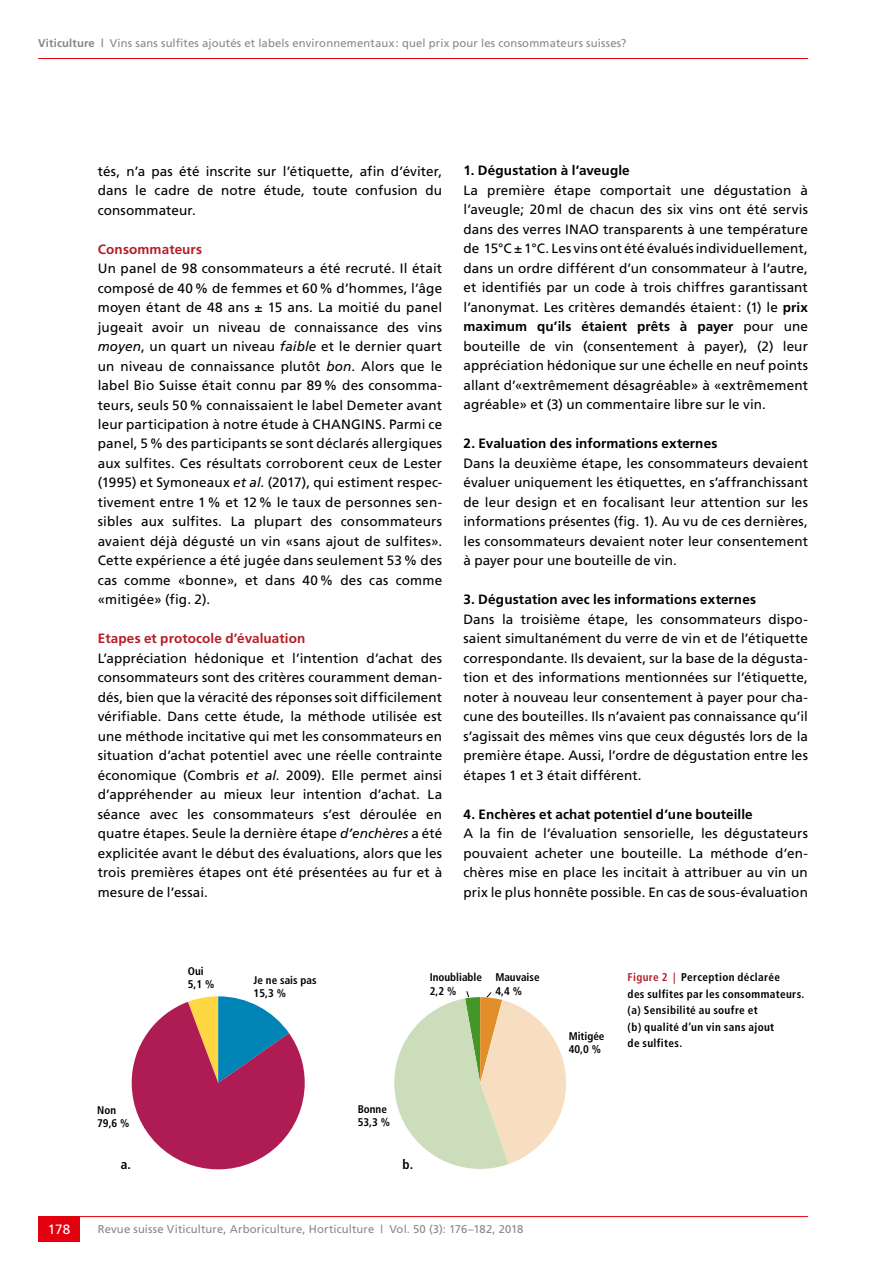
<style>
.page{position:relative;width:893px;height:1263px;background:#fff}
.page>*{position:absolute;margin:0;border:0;box-sizing:border-box;transform-origin:0 0}
.t1{font:13.5px/19.5px "Frutiger";letter-spacing:.01em;color:#000;text-align:justify}
.t2{font:700 13.5px "Frutiger";letter-spacing:.01em;color:#000}
.t3{font:700 13.5px "Frutiger";letter-spacing:.01em;color:#b51d28}
.t4{font:13.5px "Frutiger";color:#fff}
.t5{font:700 condensed 13.35px "Frutiger";color:#000}
.t6{font:11.25px "Frutiger";letter-spacing:.015em;color:#878786}
.t7{font:700 condensed 11.25px/16.5px "Frutiger";letter-spacing:.03em;color:#000}
.t8{font:700 condensed 11.1px/13.4px "Frutiger";color:#000}
.s1{font-weight:700}
.s2{font-style:italic}
.s3{color:#b51d28}
</style>
<div class="page">
<hr style="left:38px;top:58px;width:770px;height:1px;background:#e3000f">
<hr style="left:38px;top:1216px;width:770px;height:1px;background:#e3000f">
<div style="left:38px;top:1216px;width:42px;height:26px;background:#e3000f"></div>
<svg style="left:394px;top:991px;width:172px;height:178px"></svg>
<svg style="left:132px;top:996px;width:173px;height:173px"></svg>
<p class="t6" style="left:38px;top:36px;width:590px"><span class="s1">Viticulture |</span> Vins sans sulfites ajoutés et labels environnementaux : quel prix pour les consommateurs suisses?</p>
<p class="t1" style="left:98px;top:161px;width:346px">tés, n’a pas été inscrite sur l’étiquette, afin d’éviter, dans le cadre de notre étude, toute confusion du consommateur.</p>
<p class="t3" style="left:98px;top:241px;width:106px">Consommateurs</p>
<p class="t1" style="left:98px;top:258px;width:346px">Un panel de 98 consommateurs a été recruté. Il était composé de 40% de femmes et 60% d’hommes, l’âge moyen étant de 48 ans ± 15 ans. La moitié du panel jugeait avoir un niveau de connaissance des vins <span class="s2">moyen</span>, un quart un niveau <span class="s2">faible</span> et le dernier quart un niveau de connaissance plutôt <span class="s2">bon</span>. Alors que le label Bio Suisse était connu par 89% des consomma&shy;teurs, seuls 50% connaissaient le label Demeter avant leur participation à notre étude à CHANGINS. Parmi ce panel, 5% des participants se sont déclarés allergiques aux sulfites. Ces résultats corroborent ceux de Lester (1995) et Symoneaux <span class="s2">et al</span>. (2017), qui estiment respec&shy;tivement entre 1% et 12% le taux de personnes sen&shy;sibles aux sulfites. La plupart des consommateurs avaient déjà dégusté un vin «sans ajout de sulfites».<br>Cette expérience a été jugée dans seulement 53% des cas comme «bonne», et dans 40% des cas comme «mitigée» (fig. 2).</p>
<p class="t3" style="left:98px;top:631px;width:209px">Etapes et protocole d’évaluation</p>
<p class="t1" style="left:98px;top:648px;width:346px">L’appréciation hédonique et l’intention d’achat des consommateurs sont des critères couramment deman&shy;dés, bien que la véracité des réponses soit difficilement vérifiable. Dans cette étude, la méthode utilisée est une méthode incitative qui met les consommateurs en situation d’achat potentiel avec une réelle contrainte économique (Combris <span class="s2">et al</span>. 2009). Elle permet ainsi d’appréhender au mieux leur intention d’achat. La séance avec les consommateurs s’est déroulée en quatre étapes. Seule la dernière étape <span class="s2">d’enchères</span> a été explicitée avant le début des évaluations, alors que les trois premières étapes ont été présentées au fur et à mesure de l’essai.</p>
<p class="t2" style="left:463px;top:163px;width:168px">1. Dégustation à l’aveugle</p>
<p class="t1" style="left:463px;top:180px;width:346px">La première étape comportait une dégustation à l’aveugle; 20ml de chacun des six vins ont été servis dans des verres INAO transparents à une température de 15°C ± 1°C. Les vins ont été évalués individuellement, dans un ordre différent d’un consommateur à l’autre, et identifiés par un code à trois chiffres garantissant l’anonymat. Les critères demandés étaient: (1) le <span class="s1">prix maximum qu’ils étaient prêts à payer</span> pour une bouteille de vin (consentement à payer), (2) leur appréciation hédonique sur une échelle en neuf points allant d’«extrêmement désagréable» à «extrêmement agréable» et (3) un commentaire libre sur le vin.</p>
<p class="t2" style="left:463px;top:436px;width:255px">2. Evaluation des informations externes</p>
<p class="t1" style="left:463px;top:453px;width:346px">Dans la deuxième étape, les consommateurs devaient évaluer uniquement les étiquettes, en s’affranchissant de leur design et en focalisant leur attention sur les informations présentes (fig. 1). Au vu de ces dernières, les consommateurs devaient noter leur consentement à payer pour une bouteille de vin.</p>
<p class="t2" style="left:463px;top:592px;width:294px">3. Dégustation avec les informations externes</p>
<p class="t1" style="left:463px;top:609px;width:346px">Dans la troisième étape, les consommateurs dispo&shy;saient simultanément du verre de vin et de l’étiquette correspondante. Ils devaient, sur la base de la dégusta&shy;tion et des informations mentionnées sur l’étiquette, noter à nouveau leur consentement à payer pour cha&shy;cune des bouteilles. Ils n’avaient pas connaissance qu’il s’agissait des mêmes vins que ceux dégustés lors de la première étape. Aussi, l’ordre de dégustation entre les étapes 1 et 3 était différent.</p>
<p class="t2" style="left:463px;top:806px;width:291px">4. Enchères et achat potentiel d’une bouteille</p>
<p class="t1" style="left:463px;top:824px;width:346px">A la fin de l’évaluation sensorielle, les dégustateurs pouvaient acheter une bouteille. La méthode d’en&shy;chères mise en place les incitait à attribuer au vin un prix le plus honnête possible. En cas de sous-évaluation</p>
<p class="t8" style="left:188px;top:964px;width:28px">Oui<br>5,1 %</p>
<p class="t8" style="left:254px;top:973px;width:65px">Je ne sais pas<br>15,3 %</p>
<p class="t8" style="left:430px;top:971px;width:54px">Inoubliable<br>2,2 %</p>
<p class="t8" style="left:495px;top:971px;width:46px">Mauvaise<br>4,4 %</p>
<p class="t8" style="left:97px;top:1103px;width:34px">Non<br>79,6 %</p>
<p class="t8" style="left:358px;top:1102px;width:34px">Bonne<br>53,3 %</p>
<p class="t5" style="left:121px;top:1156px;width:12px">a.</p>
<p class="t5" style="left:402px;top:1156px;width:12px">b.</p>
<p class="t4" style="left:48px;top:1221px;width:24px">178</p>
<p class="t6" style="left:98px;top:1223px;width:427px">Revue suisse Viticulture, Arboriculture, Horticulture | Vol. 50 (3): 176–182, 2018</p>
<p class="t8" style="left:569px;top:1029px;width:37px">Mitigée<br>40,0 %</p>
<p class="t7" style="left:628px;top:969px;width:178px"><span class="s3">Figure 2 |</span> Perception déclarée<br>des sulfites par les consommateurs. (a) Sensibilité au soufre et<br>(b) qualité d’un vin sans ajout<br>de sulfites.</p>
</div>
